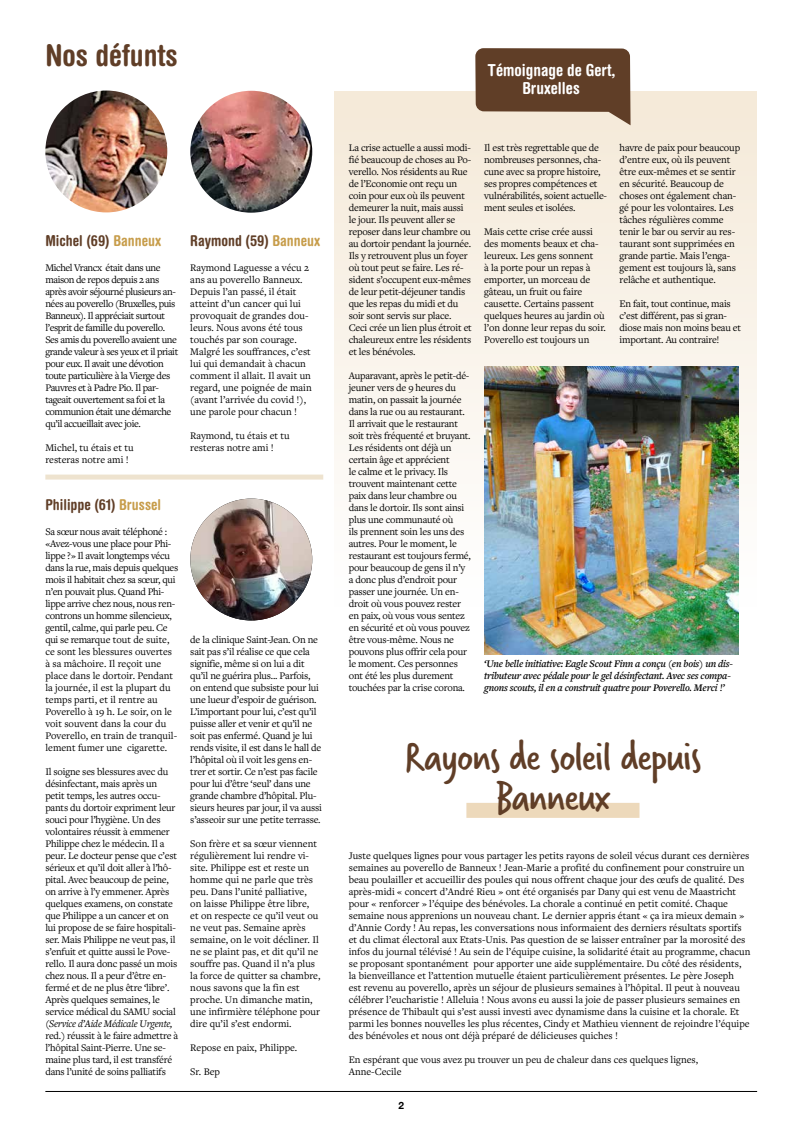
<style>
.page{position:relative;width:794px;height:1134px;background:#fff}
.page>*{position:absolute;margin:0;border:0;box-sizing:border-box;transform-origin:0 0}
.t1{font:44px/40px "Verveine";letter-spacing:-.02em;color:#603e27;text-align:center}
.t2{font:700 condensed 30px "Helvetica Rounded LT";color:#603e27}
.t3{font:700 condensed 16.6px/18.2px "Helvetica Rounded LT";color:#fff;text-align:center}
.t4{font:700 condensed 15px "Helvetica Rounded LT";color:#603e27}
.t5{font:10.5px/12px "Freight Text Pro";letter-spacing:-.015em;color:#000}
.t6{font:10.5px/12px "Freight Text Pro";letter-spacing:-.04em;color:#000}
.t7{font:italic 600 10.5px/12px "Freight Text Pro";letter-spacing:-.02em;color:#000}
.t8{font:italic 10.5px "Freight Text Pro";letter-spacing:-.02em;color:#000}
.t9{font:700 10px "Helvetica Neue";color:#000}
.s1{color:#c79d4b}
</style>
<div class="page">
<hr style="left:45px;top:1091px;width:712px;height:1px;background:#000">
<div style="left:334px;top:91px;width:423px;height:516px;background:linear-gradient(to bottom,#f5e9d8,#fdfdfd)"></div>
<svg style="left:475px;top:48px;width:155px;height:77px;background:#795b46"></svg>
<img style="left:45px;top:91px;width:122px;height:121px;border-radius:61px">
<img style="left:190px;top:91px;width:122px;height:122px;border-radius:61px">
<img style="left:190px;top:499px;width:122px;height:121px;border-radius:61px">
<div style="left:45px;top:475px;width:278px;height:5px;background:#eee3cf"></div>
<img style="left:484px;top:367px;width:254px;height:288px">
<div style="left:466px;top:803px;width:173px;height:15px;background:#edd9bb"></div>
<h2 class="t2" style="left:45px;top:37px;width:134px">Nos défunts</h2>
<h3 class="t4" style="left:45px;top:232px;width:117px">Michel (69) <span class="s1">Banneux</span></h3>
<p class="t6" style="left:45px;top:261px;width:134px">Michel Vrancx était dans une maison de repos depuis 2 ans après avoir séjourné plusieurs an&shy;nées au poverello (Bruxelles, puis<br>Banneux). Il appréciait surtout l’esprit de famille du poverello.<br>Ses amis du poverello avaient une grande valeur à ses yeux et il priait pour eux. Il avait une dévotion toute particulière à la Vierge des<br>Pauvres et à Padre Pio. Il par&shy;tageait ouvertement sa foi et la communion était une démarche qu’il accueillait avec joie.</p>
<p class="t5" style="left:45px;top:441px;width:90px">Michel, tu étais et tu resteras notre ami !</p>
<h3 class="t4" style="left:190px;top:232px;width:131px">Raymond (59) <span class="s1">Banneux</span></h3>
<p class="t5" style="left:190px;top:261px;width:123px">Raymond Laguesse a vécu 2 ans au poverello Banneux.<br>Depuis l’an passé, il était atteint d’un cancer qui lui provoquait de grandes dou&shy;leurs. Nous avons été tous touchés par son courage.<br>Malgré les souffrances, c’est lui qui demandait à chacun comment il allait. Il avait un regard, une poignée de main (avant l’arrivée du covid !), une parole pour chacun !</p>
<p class="t5" style="left:190px;top:429px;width:101px">Raymond, tu étais et tu resteras notre ami !</p>
<h3 class="t4" style="left:45px;top:496px;width:117px">Philippe (61) <span class="s1">Brussel</span></h3>
<p class="t5" style="left:45px;top:525px;width:134px">Sa sœur nous avait téléphoné : «Avez-vous une place pour Phi&shy;lippe ?» Il avait longtemps vécu dans la rue, mais depuis quelques mois il habitait chez sa sœur, qui n’en pouvait plus. Quand Phi&shy;lippe arrive chez nous, nous ren&shy;controns un homme silencieux, gentil, calme, qui parle peu. Ce qui se remarque tout de suite, ce sont les blessures ouvertes à sa mâchoire. Il reçoit une place dans le dortoir. Pendant la journée, il est la plupart du temps parti, et il rentre au<br>Poverello à 19 h. Le soir, on le voit souvent dans la cour du<br>Poverello, en train de tranquil&shy;lement fumer une cigarette.</p>
<p class="t5" style="left:45px;top:765px;width:133px">Il soigne ses blessures avec du désinfectant, mais après un petit temps, les autres occu&shy;pants du dortoir expriment leur souci pour l’hygiène. Un des volontaires réussit à emmener<br>Philippe chez le médecin. Il a peur. Le docteur pense que c’est sérieux et qu’il doit aller à l’hô&shy;pital. Avec beaucoup de peine, on arrive à l’y emmener. Après quelques examens, on constate que Philippe a un cancer et on lui propose de se faire hospitali&shy;ser. Mais Philippe ne veut pas, il s’enfuit et quitte aussi le Pove&shy;rello. Il aura donc passé un mois chez nous. Il a peur d’être en&shy;fermé et de ne plus être ‘libre’.<br>Après quelques semaines, le service médical du SAMU social</p>
<p class="t8" style="left:45px;top:1016px;width:129px">(Service d’Aide Médicale Urgente,</p>
<p class="t5" style="left:45px;top:1029px;width:134px">red.) réussit à le faire admettre à l’hôpital Saint-Pierre. Une se&shy;maine plus tard, il est transféré dans l’unité de soins palliatifs</p>
<p class="t5" style="left:190px;top:633px;width:133px">de la clinique Saint-Jean. On ne sait pas s’il réalise ce que cela signifie, même si on lui a dit qu’il ne guérira plus... Parfois, on entend que subsiste pour lui une lueur d’espoir de guérison.<br>L’important pour lui, c’est qu’il puisse aller et venir et qu’il ne soit pas enfermé. Quand je lui rends visite, il est dans le hall de l’hôpital où il voit les gens en&shy;trer et sortir. Ce n’est pas facile pour lui d’être ‘seul’ dans une grande chambre d’hôpital. Plu&shy;sieurs heures par jour, il va aussi s’asseoir sur une petite terrasse.</p>
<p class="t5" style="left:190px;top:837px;width:132px">Son frère et sa sœur viennent régulièrement lui rendre vi&shy;site. Philippe est et reste un homme qui ne parle que très peu. Dans l’unité palliative,<br>on laisse Philippe être libre,<br>et on respecte ce qu’il veut ou ne veut pas. Semaine après semaine, on le voit décliner. Il ne se plaint pas, et dit qu’il ne souffre pas. Quand il n’a plus la force de quitter sa chambre, nous savons que la fin est proche. Un dimanche matin, une infirmière téléphone pour dire qu’il s’est endormi.</p>
<p class="t5" style="left:190px;top:1041px;width:109px">Repose en paix, Philippe.</p>
<p class="t5" style="left:190px;top:1065px;width:31px">Sr. Bep</p>
<h3 class="t3" style="left:487px;top:61px;width:129px">Témoignage de Gert,<br>Bruxelles</h3>
<p class="t5" style="left:349px;top:141px;width:125px">La crise actuelle a aussi modi&shy;fié beaucoup de choses au Po&shy;verello. Nos résidents au Rue de l’Economie ont reçu un coin pour eux où ils peuvent demeurer la nuit, mais aussi le jour. Ils peuvent aller se reposer dans leur chambre ou au dortoir pendant la journée.<br>Ils y retrouvent plus un foyer où tout peut se faire. Les ré&shy;sident s’occupent eux-mêmes de leur petit-déjeuner tandis que les repas du midi et du soir sont servis sur place.<br>Ceci crée un lien plus étroit et chaleureux entre les résidents et les bénévoles.</p>
<p class="t5" style="left:349px;top:369px;width:124px">Auparavant, après le petit-dé&shy;jeuner vers de 9 heures du matin, on passait la journée dans la rue ou au restaurant.<br>Il arrivait que le restaurant soit très fréquenté et bruyant.<br>Les résidents ont déjà un certain âge et apprécient<br>le calme et le privacy. Ils trouvent maintenant cette paix dans leur chambre ou dans le dortoir. Ils sont ainsi plus une communauté où<br>ils prennent soin les uns des autres. Pour le moment, le restaurant est toujours fermé, pour beaucoup de gens il n’y a donc plus d’endroit pour passer une journée. Un en&shy;droit où vous pouvez rester en paix, où vous vous sentez en sécurité et où vous pouvez être vous-même. Nous ne pouvons plus offrir cela pour le moment. Ces personnes ont été les plus durement touchées par la crise corona.</p>
<p class="t5" style="left:484px;top:141px;width:124px">Il est très regrettable que de nombreuses personnes, cha&shy;cune avec sa propre histoire, ses propres compétences et vulnérabilités, soient actuelle&shy;ment seules et isolées.</p>
<p class="t5" style="left:484px;top:225px;width:123px">Mais cette crise crée aussi des moments beaux et cha&shy;leureux. Les gens sonnent<br>à la porte pour un repas à emporter, un morceau de gâteau, un fruit ou faire causette. Certains passent quelques heures au jardin où l’on donne leur repas du soir.<br>Poverello est toujours un</p>
<p class="t5" style="left:619px;top:141px;width:122px">havre de paix pour beaucoup d’entre eux, où ils peuvent être eux-mêmes et se sentir en sécurité. Beaucoup de choses ont également chan&shy;gé pour les volontaires. Les tâches régulières comme tenir le bar ou servir au res&shy;taurant sont supprimées en grande partie. Mais l’enga&shy;gement est toujours là, sans relâche et authentique.</p>
<p class="t5" style="left:619px;top:297px;width:123px">En fait, tout continue, mais c’est différent, pas si gran&shy;diose mais non moins beau et important. Au contraire!</p>
<p class="t7" style="left:484px;top:657px;width:250px">‘Une belle initiative: Eagle Scout Finn a conçu (en bois) un dis&shy;tributeur avec pédale pour le gel désinfectant. Avec ses compa&shy;gnons scouts, il en a construit quatre pour Poverello. Merci !’</p>
<h1 class="t1" style="left:404px;top:736px;width:298px">Rayons de soleil depuis<br>Banneux</h1>
<p class="t5" style="left:349px;top:849px;width:403px">Juste quelques lignes pour vous partager les petits rayons de soleil vécus durant ces dernières semaines au poverello de Banneux ! Jean-Marie a profité du confinement pour construire un beau poulailler et accueillir des poules qui nous offrent chaque jour des œufs de qualité. Des après-midi « concert d’André Rieu » ont été organisés par Dany qui est venu de Maastricht pour « renforcer » l’équipe des bénévoles. La chorale a continué en petit comité. Chaque semaine nous apprenions un nouveau chant. Le dernier appris étant « ça ira mieux demain » d’Annie Cordy ! Au repas, les conversations nous informaient des derniers résultats sportifs et du climat électoral aux Etats-Unis. Pas question de se laisser entraîner par la morosité des infos du journal télévisé ! Au sein de l’équipe cuisine, la solidarité était au programme, chacun se proposant spontanément pour apporter une aide supplémentaire. Du côté des résidents, la bienveillance et l’attention mutuelle étaient particulièrement présentes. Le père Joseph<br>est revenu au poverello, après un séjour de plusieurs semaines à l’hôpital. Il peut à nouveau célébrer l’eucharistie ! Alleluia ! Nous avons eu aussi la joie de passer plusieurs semaines en présence de Thibault qui s’est aussi investi avec dynamisme dans la cuisine et la chorale. Et parmi les bonnes nouvelles les plus récentes, Cindy et Mathieu viennent de rejoindre l’équipe des bénévoles et nous ont déjà préparé de délicieuses quiches !</p>
<p class="t5" style="left:349px;top:1053px;width:351px">En espérant que vous avez pu trouver un peu de chaleur dans ces quelques lignes,<br>Anne-Cecile</p>
<p class="t9" style="left:398px;top:1097px;width:7px">2</p>
</div>
